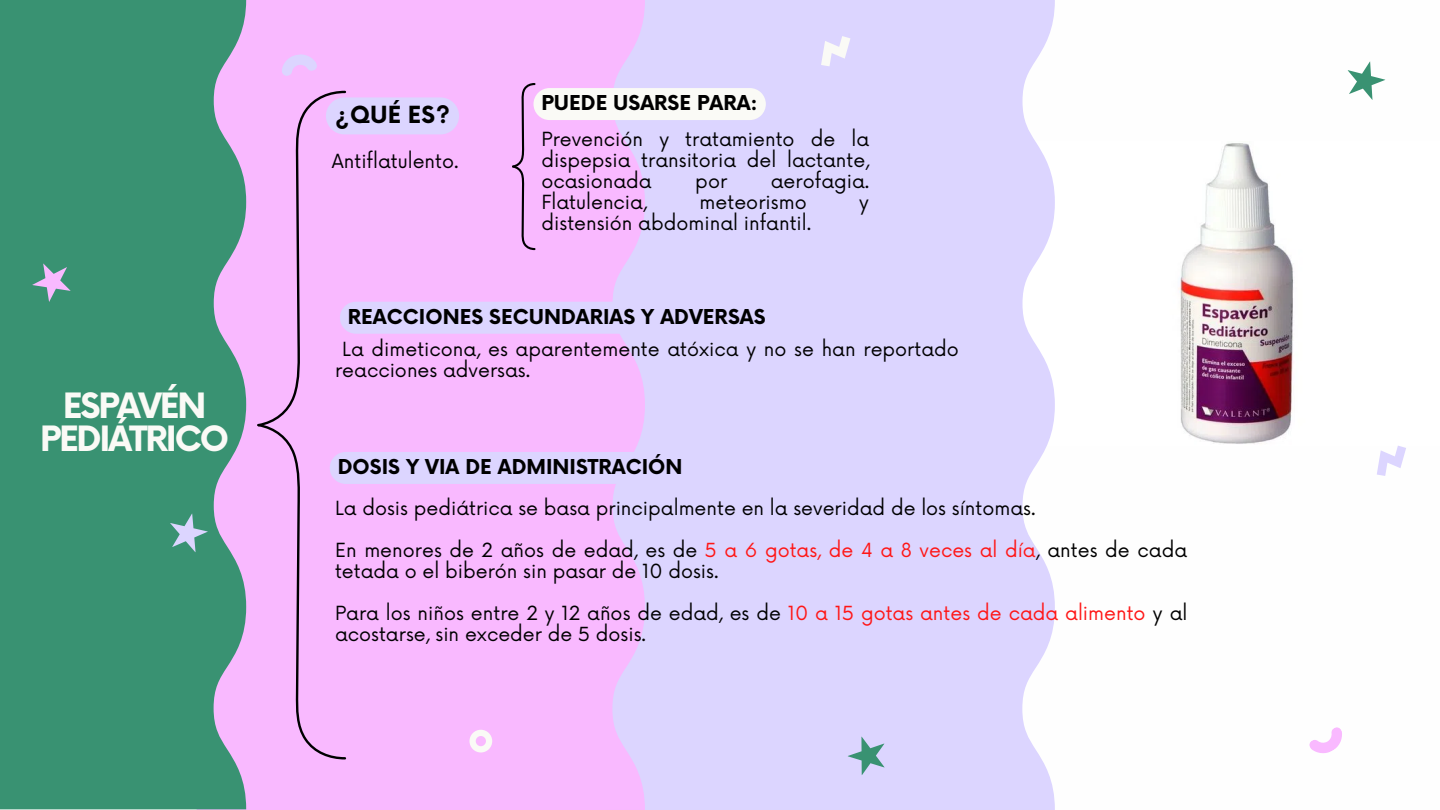
<style>
.page{position:relative;width:1440px;height:810px;background:#fff}
.page>*{position:absolute;margin:0;border:0;box-sizing:border-box;transform-origin:0 0}
.t1{font:700 34px/33px "Now";letter-spacing:-.065em;color:#fafaf6;text-align:center}
.t2{font:700 23px "Now";color:#000}
.t3{font:700 20px "Now";color:#000}
.t4{font:19px/21px "Now";color:#000}
.s1{color:#ff1616}
</style>
<div class="page">
<img style="left:1178px;top:143px;width:116px;height:301px">
<div style="left:645px;top:0;width:410px;height:810px;background:#dcd5ff"></div>
<div style="left:197px;top:0;width:448px;height:810px;background:#f9b9ff"></div>
<div style="left:0;top:0;width:246px;height:809px;background:#399272"></div>
<svg style="left:27px;top:253px;width:54px;height:54px;background:#589889"></svg>
<svg style="left:165px;top:509px;width:46px;height:45px;background:#5ea192"></svg>
<svg style="left:1347px;top:61px;width:39px;height:39px"></svg>
<svg style="left:1377px;top:446px;width:29px;height:30px"></svg>
<svg style="left:843px;top:728px;width:53px;height:53px;background:#c0c9e7"></svg>
<svg style="left:821px;top:36px;width:29px;height:30px"></svg>
<svg style="left:1309px;top:727px;width:33px;height:27px"></svg>
<svg style="left:256px;top:51px;width:510px;height:710px;background:#efc2fe"></svg>
<h1 class="t1" style="left:40px;top:391px;width:190px">ESPAVÉN<br>PEDIÁTRICO</h1>
<p class="t2" style="left:335px;top:102px;width:116px">¿QUÉ ES?</p>
<p class="t4" style="left:332px;top:152px;width:128px">Antiflatulento.</p>
<p class="t3" style="left:542px;top:92px;width:218px">PUEDE USARSE PARA:</p>
<p class="t4" style="left:542px;top:130px;width:329px;text-align:justify">Prevención y tratamiento de la dispepsia transitoria del lactante, ocasionada</p>
<p class="t4" style="left:695px;top:172px;width:33px">por</p>
<p class="t4" style="left:771px;top:172px;width:100px">aerofagia.</p>
<p class="t4" style="left:542px;top:193px;width:107px">Flatulencia,</p>
<p class="t4" style="left:700px;top:193px;width:109px">meteorismo</p>
<p class="t4" style="left:859px;top:193px;width:11px">y</p>
<p class="t4" style="left:542px;top:214px;width:271px">distensión abdominal infantil.</p>
<p class="t3" style="left:348px;top:306px;width:419px">REACCIONES SECUNDARIAS Y ADVERSAS</p>
<p class="t4" style="left:335px;top:339px;width:625px;text-indent:7px">La dimeticona, es aparentemente atóxica y no se han reportado reacciones adversas.</p>
<p class="t3" style="left:338px;top:456px;width:346px">DOSIS Y VIA DE ADMINISTRACIÓN</p>
<p class="t4" style="left:335px;top:499px;width:702px">La dosis pediátrica se basa principalmente en la severidad de los síntomas.</p>
<p class="t4" style="left:335px;top:541px;width:854px">En menores de 2 años de edad, es de <span class="s1">5 a 6 gotas, de 4 a 8 veces al día</span>, antes de cada tetada o el biberón sin pasar de 10 dosis.</p>
<p class="t4" style="left:335px;top:604px;width:854px">Para los niños entre 2 y 12 años de edad, es de <span class="s1">10 a 15 gotas antes de cada alimento</span> y al acostarse, sin exceder de 5 dosis.</p>
</div>
